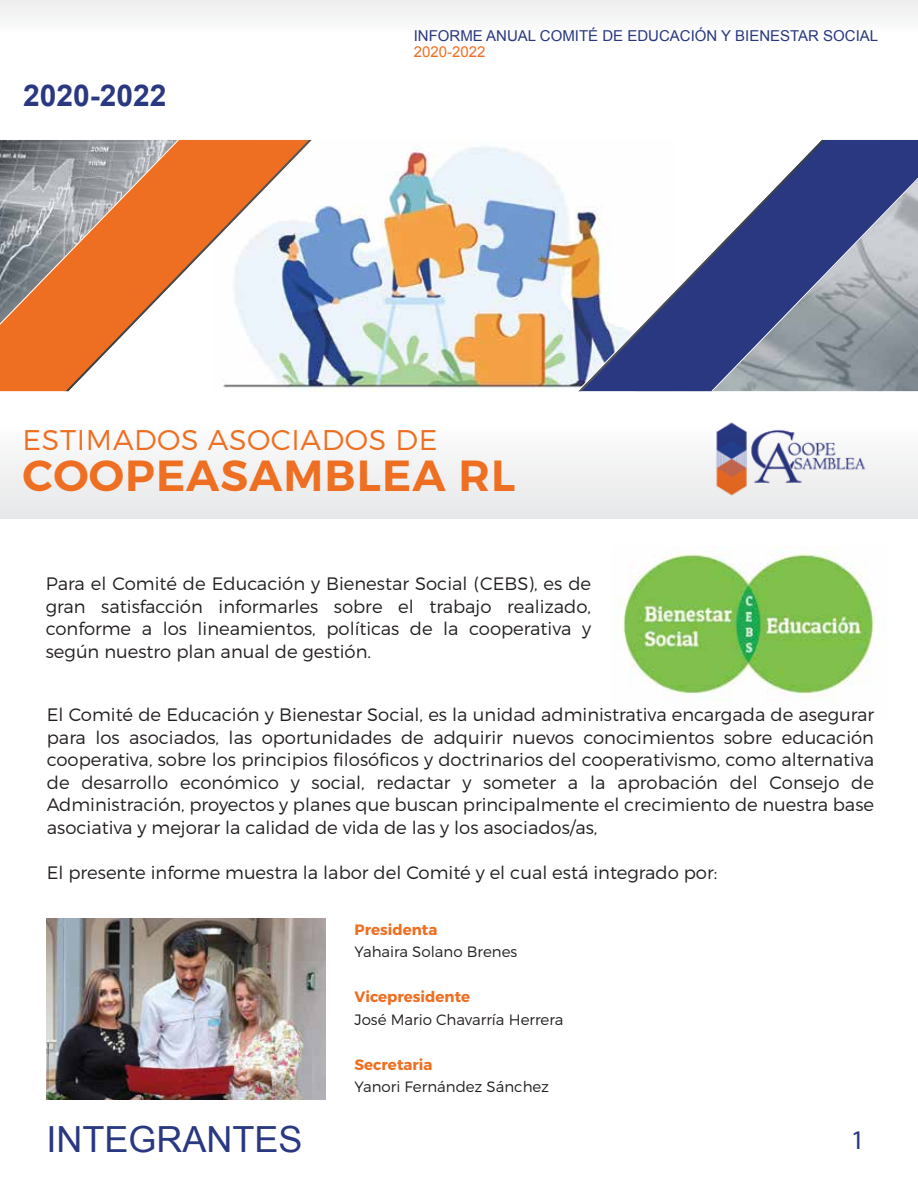
<style>
.page{position:relative;width:918px;height:1188px;background:#fff}
.page>*{position:absolute;margin:0;border:0;box-sizing:border-box;transform-origin:0 0}
.t1{font:600 43.5px "Montserrat";letter-spacing:.025em;color:#ef6f22}
.t2{font:36px "Arial";color:#293880}
.t3{font:700 30px "Arial";color:#293880}
.t4{font:300 28.5px "Montserrat";letter-spacing:.025em;color:#ef6f22}
.t5{font:27px "Myriad Pro";color:#293880}
.t6{font:300 18px/22.5px "Montserrat";color:#231f20;text-align:justify}
.t7{font:300 15px "Montserrat";color:#231f20}
.t8{font:15px "Arial";color:#293880}
.t9{font:700 15px "Montserrat";color:#ef6f22}
.t10{font:15px "Arial";color:#ef6f22}
</style>
<div class="page">
<svg style="left:0;top:0;width:918px;height:519px"></svg>
<img style="left:313px;top:140px;width:264px;height:251px">
<div style="left:0;top:325px;width:66px;height:66px;background:#ef6f22"></div>
<svg style="left:69px;top:140px;width:244px;height:251px"></svg>
<svg style="left:0;top:140px;width:179px;height:185px;background:#c28968"></svg>
<div style="left:825px;top:140px;width:93px;height:38px;background:#293880"></div>
<svg style="left:577px;top:140px;width:245px;height:251px"></svg>
<svg style="left:711px;top:178px;width:207px;height:213px;background:#727c9d"></svg>
<img style="left:46px;top:918px;width:280px;height:181px">
<img style="left:614px;top:546px;width:262px;height:155px">
<img style="left:711px;top:419px;width:158px;height:79px">
<h3 class="t3" style="left:23px;top:76px;width:145px">2020-2022</h3>
<p class="t8" style="left:414px;top:25px;width:466px">INFORME ANUAL COMITÉ DE EDUCACIÓN Y BIENESTAR SOCIAL</p>
<p class="t10" style="left:414px;top:42px;width:73px">2020-2022</p>
<h3 class="t4" style="left:22px;top:422px;width:417px">ESTIMADOS ASOCIADOS DE</h3>
<h1 class="t1" style="left:22px;top:449px;width:494px">COOPEASAMBLEA RL</h1>
<p class="t6" style="left:46px;top:572px;width:547px">Para el Comité de Educación y Bienestar Social (CEBS), es de gran satisfacción informarles sobre el trabajo realizado, conforme a los lineamientos, políticas de la cooperativa y según nuestro plan anual de gestión.</p>
<p class="t6" style="left:47px;top:703px;width:829px">El Comité de Educación y Bienestar Social, es la unidad administrativa encargada de asegurar para los asociados, las oportunidades de adquirir nuevos conocimientos sobre educación cooperativa, sobre los principios filosóficos y doctrinarios del cooperativismo, como alternativa de desarrollo económico y social, redactar y someter a la aprobación del Consejo de Administración, proyectos y planes que buscan principalmente el crecimiento de nuestra base asociativa y mejorar la calidad de vida de las y los asociados/as,</p>
<p class="t6" style="left:47px;top:861px;width:672px">El presente informe muestra la labor del Comité y el cual está integrado por:</p>
<h2 class="t2" style="left:46px;top:1116px;width:258px">INTEGRANTES</h2>
<p class="t9" style="left:354px;top:920px;width:84px">Presidenta</p>
<p class="t7" style="left:354px;top:943px;width:164px">Yahaira Solano Brenes</p>
<p class="t9" style="left:354px;top:988px;width:117px">Vicepresidente</p>
<p class="t7" style="left:354px;top:1010px;width:210px">José Mario Chavarría Herrera</p>
<p class="t9" style="left:354px;top:1055px;width:80px">Secretaria</p>
<p class="t7" style="left:354px;top:1078px;width:196px">Yanori Fernández Sánchez</p>
<h3 class="t5" style="left:851px;top:1124px;width:15px">1</h3>
</div>
